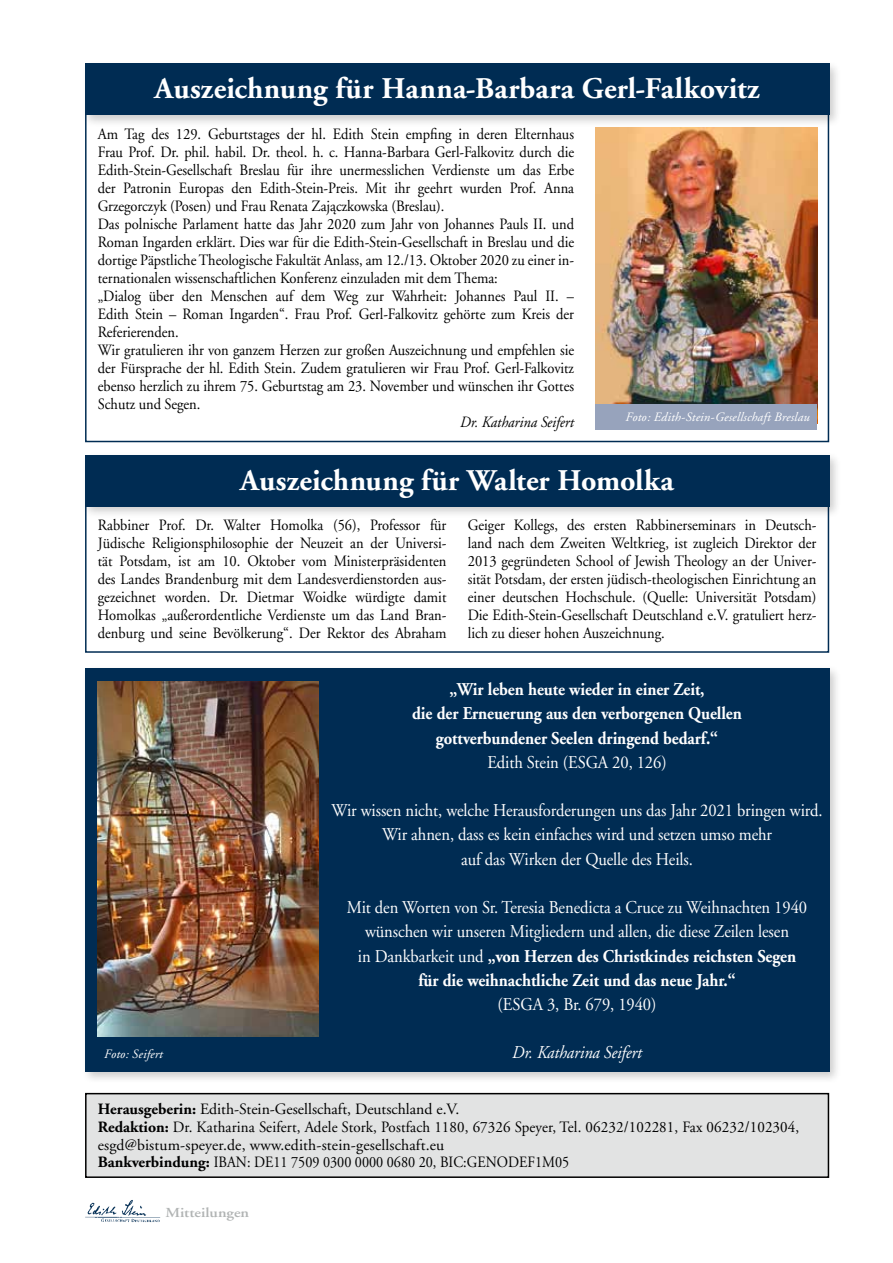
<style>
.page{position:relative;width:893px;height:1263px;background:#fff}
.page>*{position:absolute;margin:0;border:0;box-sizing:border-box;transform-origin:0 0}
.t1{font:700 30px "Adobe Garamond";letter-spacing:.005em;color:#fff}
.t2{font:18px/24.2px "Adobe Garamond";letter-spacing:-.005em;color:#fff;text-align:center;scale:.92 1}
.t3{font:700 18px/24.2px "Adobe Garamond";letter-spacing:-.005em;color:#fff;text-align:center;scale:.92 1}
.t4{font:italic 18px "Adobe Garamond";letter-spacing:-.005em;color:#fff;scale:.92 1}
.t5{font:15.75px/18px "Adobe Garamond";letter-spacing:-.005em;color:#000;text-align:justify;scale:.92 1}
.t6{font:15.75px/17.7px "Adobe Garamond";letter-spacing:-.005em;color:#000}
.t7{font:italic 15.75px "Adobe Garamond";letter-spacing:-.005em;color:#000;scale:.92 1}
.t8{font:600 13.8px "Adobe Garamond";color:#b1b4b4;scale:1.17 1}
.t9{font:italic 12.75px "Adobe Garamond";letter-spacing:.015em;color:#fff}
.s1{font-family:"Adobe Garamond Pro"}
.s2{font-weight:700}
</style>
<div class="page">
<div style="left:81px;top:664px;width:761px;height:420px;background:#000;opacity:.2"></div>
<div style="left:85px;top:668px;width:744px;height:403px;background:#002c53"></div>
<img style="left:85px;top:1200px;width:76px;height:23px">
<img style="left:595px;top:128px;width:222px;height:276px">
<div style="left:595px;top:404px;width:222px;height:25px;background:#97a3bc"></div>
<img style="left:98px;top:682px;width:221px;height:354px">
<div style="left:86px;top:1094px;width:742px;height:83px;background:#e2e3e3"></div>
<div style="left:85px;top:1093px;width:744px;height:85px;border:2px solid #000"></div>
<div style="left:81px;top:60px;width:761px;height:67px;background:#000;opacity:.2"></div>
<div style="left:85px;top:64px;width:744px;height:51px;background:#002c53"></div>
<div style="left:81px;top:451px;width:761px;height:68px;background:#000;opacity:.2"></div>
<div style="left:85px;top:455px;width:744px;height:51px;background:#002c53"></div>
<h1 class="t1" style="left:154px;top:73px;width:607px">Auszeichnung für Hanna-Barbara Gerl-Falkovitz</h1>
<p class="t5" style="left:98px;top:125px;width:519px;text-align:left">Am Tag des 129. Geburtstages der hl. Edith Stein empfing in deren Elternhaus Frau Prof. Dr. phil. habil. Dr. theol. h. c. Hanna-Barbara Gerl-Falkovitz durch die Edith-Stein-Gesellschaft Breslau für ihre unermesslichen Verdienste um das Erbe der Patronin Europas den Edith-Stein-Preis. Mit ihr geehrt wurden Prof. Anna Grzegorczyk (Posen) und Frau Renata Zaj<span class="s1">ą</span>czkowska (Breslau).<br>Das polnische Parlament hatte das Jahr 2020 zum Jahr von Johannes Pauls II. und Roman Ingarden erklärt. Dies war für die Edith-Stein-Gesellschaft in Breslau und die dortige Päpstliche Theologische Fakultät Anlass, am 12./13. Oktober 2020 zu einer in&shy;ternationalen wissenschaftlichen Konferenz einzuladen mit dem Thema:<br>„Dialog über den Menschen auf dem Weg zur Wahrheit: Johannes Paul II. – Edith Stein – Roman Ingarden“. Frau Prof. Gerl-Falkovitz gehörte zum Kreis der Referierenden.<br>Wir gratulieren ihr von ganzem Herzen zur großen Auszeichnung und empfehlen sie der Fürsprache der hl. Edith Stein. Zudem gratulieren wir Frau Prof. Gerl-Falkovitz ebenso herzlich zu ihrem 75. Geburtstag am 23. November und wünschen ihr Gottes Schutz und Segen.</p>
<p class="t7" style="left:460px;top:414px;width:125px">Dr. Katharina Seifert</p>
<p class="t9" style="left:626px;top:410px;width:186px">Foto: Edith-Stein-Gesellschaft Breslau</p>
<h1 class="t1" style="left:240px;top:464px;width:435px">Auszeichnung für Walter Homolka</h1>
<p class="t5" style="left:468px;top:517px;width:381px">Geiger Kollegs, des ersten Rabbinerseminars in Deutsch&shy;land nach dem Zweiten Weltkrieg, ist zugleich Direktor der 2013 gegründeten School of Jewish Theology an der Univer&shy;sität Potsdam, der ersten jüdisch-theologischen Einrichtung an einer deutschen Hochschule. (Quelle: Universität Potsdam)<br>Die Edith-Stein-Gesellschaft Deutschland e.V. gratuliert herz&shy;lich zu dieser hohen Auszeichnung.</p>
<p class="t5" style="left:98px;top:517px;width:381px">Rabbiner Prof. Dr. Walter Homolka (56), Professor für Jüdische Religionsphilosophie der Neuzeit an der Universi&shy;tät Potsdam, ist am 10. Oktober vom Ministerpräsidenten des Landes Brandenburg mit dem Landesverdienstorden aus&shy;gezeichnet worden. Dr. Dietmar Woidke würdigte damit Homolkas „außerordentliche Verdienste um das Land Bran&shy;denburg und seine Bevölkerung“. Der Rektor des Abraham</p>
<p class="t3" style="left:412px;top:678px;width:360px">„Wir leben heute wieder in einer Zeit,<br>die der Erneuerung aus den verborgenen Quellen gottverbundener Seelen dringend bedarf.“</p>
<p class="t2" style="left:487px;top:750px;width:196px">Edith Stein (ESGA 20, 126)</p>
<p class="t2" style="left:331px;top:799px;width:535px">Wir wissen nicht, welche Herausforderungen uns das Jahr 2021 bringen wird.<br>Wir ahnen, dass es kein einfaches wird und setzen umso mehr<br>auf das Wirken der Quelle des Heils.</p>
<p class="t2" style="left:347px;top:896px;width:502px">Mit den Worten von Sr. Teresia Benedicta a Cruce zu Weihnachten 1940 wünschen wir unseren Mitgliedern und allen, die diese Zeilen lesen<br>in Dankbarkeit und <span class="s2">„von Herzen des Christkindes reichsten Segen für die weihnachtliche Zeit und das neue Jahr.“</span></p>
<p class="t2" style="left:498px;top:993px;width:174px">(ESGA 3, Br. 679, 1940)</p>
<p class="t4" style="left:512px;top:1043px;width:142px">Dr. Katharina Seifert</p>
<p class="t9" style="left:104px;top:1047px;width:60px">Foto: Seifert</p>
<p class="t6" style="left:98px;top:1101px;width:703px"><span class="s2">Herausgeberin:</span> Edith-Stein-Gesellschaft, Deutschland e.V.<br><span class="s2">Redaktion:</span> Dr. Katharina Seifert, Adele Stork, Postfach 1180, 67326 Speyer, Tel. 06232/102281, Fax 06232/102304, esgd@bistum-speyer.de, www.edith-stein-gesellschaft.eu<br><span class="s2">Bankverbindung:</span> IBAN: DE11 7509 0300 0000 0680 20, BIC:GENODEF1M05</p>
<p class="t8" style="left:165px;top:1205px;width:73px">Mitteilungen</p>
</div>
